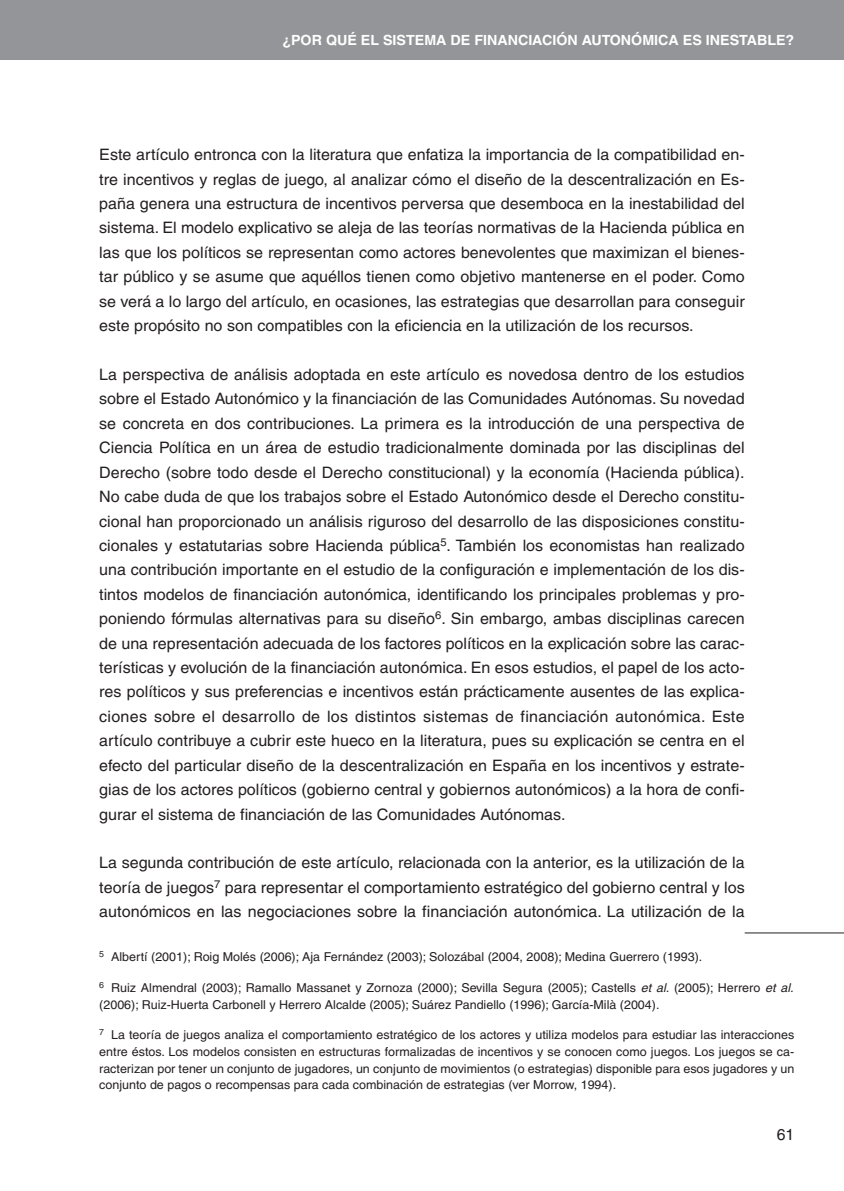
<style>
.page{position:relative;width:844px;height:1191px;background:#fff}
.page>*{position:absolute;margin:0;border:0;box-sizing:border-box;transform-origin:0 0}
.t1{font:15.75px/24.5px "Helvetica";color:#231f20;text-align:justify}
.t2{font:700 14px "Helvetica";color:#fff}
.t3{font:12.25px/16.6px "Helvetica";color:#231f20}
.s1{font-style:italic}
</style>
<div class="page">
<div style="left:0;top:0;width:843px;height:60px;background:#939598"></div>
<hr style="left:744px;top:932px;width:99px;height:1px;background:#231f20">
<p class="t2" style="left:282px;top:35px;width:513px">¿POR QUÉ EL SISTEMA DE FINANCIACIÓN AUTONÓMICA ES INESTABLE?</p>
<p class="t1" style="left:99px;top:144px;width:646px">Este artículo entronca con la literatura que enfatiza la importancia de la compatibilidad en&shy;tre incentivos y reglas de juego, al analizar cómo el diseño de la descentralización en Es&shy;paña genera una estructura de incentivos perversa que desemboca en la inestabilidad del sistema. El modelo explicativo se aleja de las teorías normativas de la Hacienda pública en las que los políticos se representan como actores benevolentes que maximizan el bienes&shy;tar público y se asume que aquéllos tienen como objetivo mantenerse en el poder. Como se verá a lo largo del artículo, en ocasiones, las estrategias que desarrollan para conseguir este propósito no son compatibles con la eficiencia en la utilización de los recursos.</p>
<p class="t1" style="left:99px;top:364px;width:646px">La perspectiva de análisis adoptada en este artículo es novedosa dentro de los estudios sobre el Estado Autonómico y la financiación de las Comunidades Autónomas. Su novedad se concreta en dos contribuciones. La primera es la introducción de una perspectiva de Ciencia Política en un área de estudio tradicionalmente dominada por las disciplinas del Derecho (sobre todo desde el Derecho constitucional) y la economía (Hacienda pública).<br>No cabe duda de que los trabajos sobre el Estado Autonómico desde el Derecho constitu&shy;cional han proporcionado un análisis riguroso del desarrollo de las disposiciones constitu&shy;cionales y estatutarias sobre Hacienda pública<sup>5</sup>. También los economistas han realizado una contribución importante en el estudio de la configuración e implementación de los dis&shy;tintos modelos de financiación autonómica, identificando los principales problemas y pro&shy;poniendo fórmulas alternativas para su diseño<sup>6</sup>. Sin embargo, ambas disciplinas carecen de una representación adecuada de los factores políticos en la explicación sobre las carac&shy;terísticas y evolución de la financiación autonómica. En esos estudios, el papel de los acto&shy;res políticos y sus preferencias e incentivos están prácticamente ausentes de las explica&shy;ciones sobre el desarrollo de los distintos sistemas de financiación autonómica. Este artículo contribuye a cubrir este hueco en la literatura, pues su explicación se centra en el efecto del particular diseño de la descentralización en España en los incentivos y estrate&shy;gias de los actores políticos (gobierno central y gobiernos autonómicos) a la hora de confi&shy;gurar el sistema de financiación de las Comunidades Autónomas.</p>
<p class="t1" style="left:99px;top:852px;width:646px">La segunda contribución de este artículo, relacionada con la anterior, es la utilización de la teoría de juegos<sup>7</sup> para representar el comportamiento estratégico del gobierno central y los autonómicos en las negociaciones sobre la financiación autonómica. La utilización de la</p>
<p class="t3" style="left:99px;top:950px;width:604px"><sup>5</sup> Albertí (2001); Roig Molés (2006); Aja Fernández (2003); Solozábal (2004, 2008); Medina Guerrero (1993).</p>
<p class="t3" style="left:99px;top:980px;width:698px"><sup>6</sup> Ruiz Almendral (2003); Ramallo Massanet y Zornoza (2000); Sevilla Segura (2005); Castells <span class="s1">et al.</span> (2005); Herrero <span class="s1">et al. </span>(2006); Ruiz-Huerta Carbonell y Herrero Alcalde (2005); Suárez Pandiello (1996); García-Milà (2004).</p>
<p class="t3" style="left:99px;top:1028px;width:696px;text-align:justify"><sup>7</sup> La teoría de juegos analiza el comportamiento estratégico de los actores y utiliza modelos para estudiar las interacciones entre éstos. Los modelos consisten en estructuras formalizadas de incentivos y se conocen como juegos. Los juegos se ca&shy;racterizan por tener un conjunto de jugadores, un conjunto de movimientos (o estrategias) disponible para esos jugadores y un conjunto de pagos o recompensas para cada combinación de estrategias (ver Morrow, 1994).</p>
<p class="t1" style="left:776px;top:1124px;width:19px">61</p>
</div>
